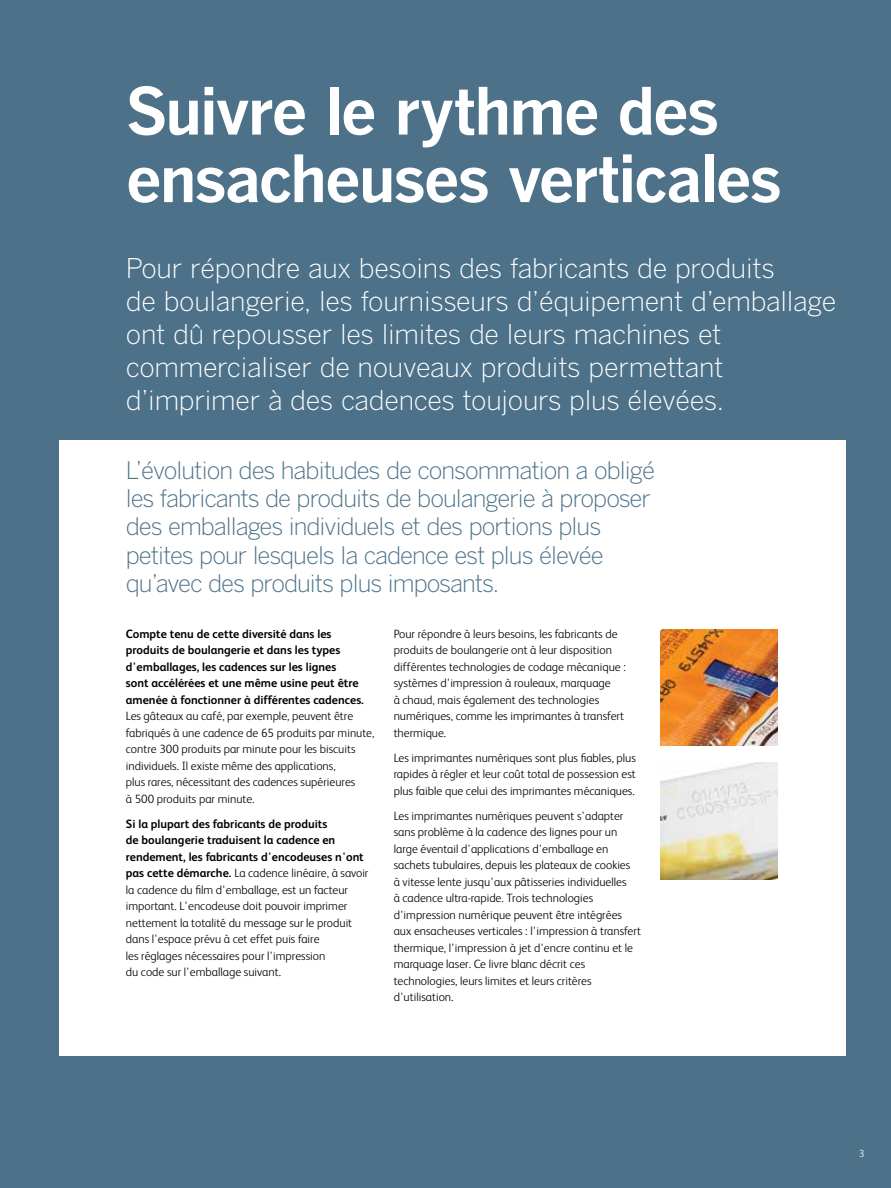
<style>
.page{position:relative;width:891px;height:1188px;background:#4c7189}
.page>*{position:absolute;margin:0;border:0;box-sizing:border-box;transform-origin:0 0}
.t1{font:64.5px/67.5px "Benton Got Bol";letter-spacing:-.035em;color:#fff}
.t2{font:27px/33px "Benton Got Lt";letter-spacing:-.01em;color:#fff}
.t3{font:24px/28.5px "Benton Got Lt";letter-spacing:-.04em;color:#4c7189}
.t4{font:300 12px/16.5px "FS Albert";color:#000}
.t5{font:700 12px/16.5px "FS Albert";color:#000}
.t6{font:300 10.5px "FS Albert";color:#fff}
.s1{font-weight:700}
</style>
<div class="page">
<div style="left:59px;top:441px;width:786px;height:615px;background:#fff"></div>
<img style="left:661px;top:629px;width:117px;height:117px">
<img style="left:661px;top:763px;width:117px;height:117px">
<h1 class="t1" style="left:126px;top:76px;width:658px">Suivre le rythme des ensacheuses verticales</h1>
<p class="t2" style="left:126px;top:251px;width:712px">Pour répondre aux besoins des fabricants de produits<br>de boulangerie, les fournisseurs d’équipement d’emballage ont dû repousser les limites de leurs machines et commercialiser de nouveaux produits permettant d’imprimer à des cadences toujours plus élevées.</p>
<p class="t3" style="left:126px;top:455px;width:531px">L’évolution des habitudes de consommation a obligé les fabricants de produits de boulangerie à proposer des emballages individuels et des portions plus petites pour lesquels la cadence est plus élevée qu’avec des produits plus imposants.</p>
<p class="t5" style="left:126px;top:625px;width:240px">Compte tenu de cette diversité dans les produits de boulangerie et dans les types d'emballages, les cadences sur les lignes<br>sont accélérées et une même usine peut être amenée à fonctionner à différentes cadences.</p>
<p class="t4" style="left:126px;top:708px;width:250px">Les gâteaux au café, par exemple, peuvent être fabriqués à une cadence de 65 produits par minute, contre 300 produits par minute pour les biscuits individuels. Il existe même des applications,<br>plus rares, nécessitant des cadences supérieures<br>à 500 produits par minute.</p>
<p class="t4" style="left:126px;top:815px;width:244px"><span class="s1">Si la plupart des fabricants de produits<br>de boulangerie traduisent la cadence en rendement, les fabricants d'encodeuses n'ont pas cette démarche.</span> La cadence linéaire, à savoir la cadence du film d'emballage, est un facteur important. L'encodeuse doit pouvoir imprimer nettement la totalité du message sur le produit dans l'espace prévu à cet effet puis faire<br>les réglages nécessaires pour l'impression<br>du code sur l'emballage suivant.</p>
<p class="t4" style="left:394px;top:625px;width:234px">Pour répondre à leurs besoins, les fabricants de produits de boulangerie ont à leur disposition différentes technologies de codage mécanique : systèmes d'impression à rouleaux, marquage<br>à chaud, mais également des technologies numériques, comme les imprimantes à transfert thermique.</p>
<p class="t4" style="left:394px;top:749px;width:244px;text-align:justify">Les imprimantes numériques sont plus fiables, plus rapides à régler et leur coût total de possession est plus faible que celui des imprimantes mécaniques.</p>
<p class="t4" style="left:394px;top:807px;width:249px">Les imprimantes numériques peuvent s'adapter sans problème à la cadence des lignes pour un large éventail d'applications d'emballage en sachets tubulaires, depuis les plateaux de cookies<br>à vitesse lente jusqu'aux pâtisseries individuelles<br>à cadence ultra-rapide. Trois technologies d'impression numérique peuvent être intégrées aux ensacheuses verticales : l'impression à transfert thermique, l'impression à jet d'encre continu et le marquage laser. Ce livre blanc décrit ces technologies, leurs limites et leurs critères d'utilisation.</p>
<p class="t6" style="left:859px;top:1147px;width:7px">3</p>
</div>
